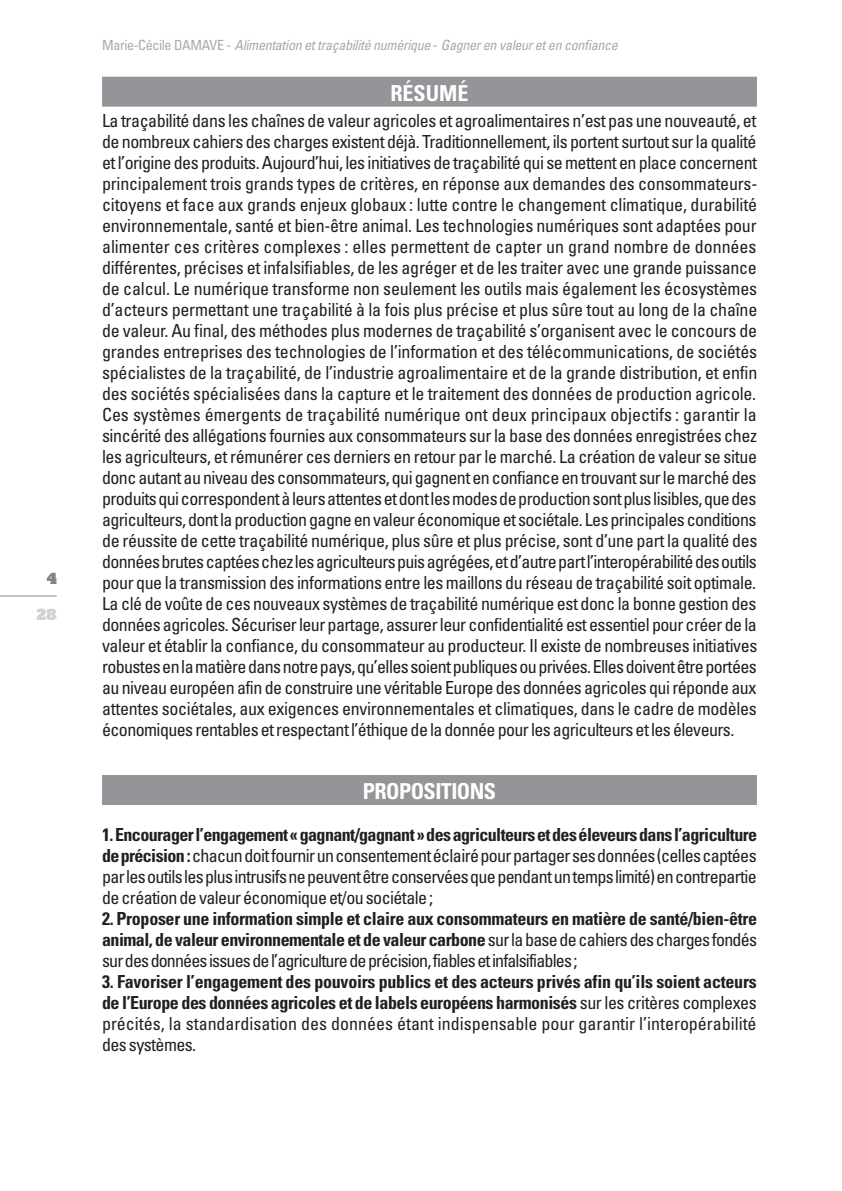
<style>
.page{position:relative;width:842px;height:1191px;background:#fff}
.page>*{position:absolute;margin:0;border:0;box-sizing:border-box;transform-origin:0 0}
.t1{font:700 condensed 22px "Univers LT Std";letter-spacing:-.025em;color:#fff}
.t2{font:condensed 18px/21px "Univers LT Std";letter-spacing:-.03em;color:#231f20;text-align:justify}
.t3{font:700 condensed 18px/21px "Univers LT Std";letter-spacing:-.025em;color:#231f20;text-align:justify}
.t4{font:900 16px "Stag";color:#d1d2d4}
.t5{font:900 16px "Stag";color:#808285}
.t6{font:italic condensed 14px "Univers LT Std";letter-spacing:-.025em;color:#a8a9ad}
.s1{font-style:normal}
.s2{font-weight:700}
.s3{font-weight:400}
</style>
<div class="page">
<div style="left:102px;top:77px;width:655px;height:30px;background:#939598"></div>
<div style="left:102px;top:775px;width:655px;height:30px;background:#939598"></div>
<hr style="left:0;top:595px;width:57px;height:1px;background:#808285">
<p class="t5" style="left:47px;top:569px;width:11px">4</p>
<p class="t4" style="left:37px;top:604px;width:21px">28</p>
<p class="t6" style="left:102px;top:36px;width:517px"><span class="s1">Marie-Cécile DAMAVE -</span> Alimentation et traçabilité numérique <span class="s1">-</span> Gagner en valeur et en confiance</p>
<p class="t1" style="left:390px;top:80px;width:80px">RÉSUMÉ</p>
<p class="t2" style="left:102px;top:110px;width:657px">La traçabilité dans les chaînes de valeur agricoles et agroalimentaires n’est pas une nouveauté, et de nombreux cahiers des charges existent déjà. Traditionnellement, ils portent surtout sur la qualité et l’origine des produits. Aujourd’hui, les initiatives de traçabilité qui se mettent en place concernent principalement trois grands types de critères, en réponse aux demandes des consommateurs&shy;citoyens et face aux grands enjeux globaux : lutte contre le changement climatique, durabilité environnementale, santé et bien-être animal. Les technologies numériques sont adaptées pour alimenter ces critères complexes : elles permettent de capter un grand nombre de données différentes, précises et infalsifiables, de les agréger et de les traiter avec une grande puissance de calcul. Le numérique transforme non seulement les outils mais également les écosystèmes d’acteurs permettant une traçabilité à la fois plus précise et plus sûre tout au long de la chaîne de valeur. Au final, des méthodes plus modernes de traçabilité s’organisent avec le concours de grandes entreprises des technologies de l’information et des télécommunications, de sociétés spécialistes de la traçabilité, de l’industrie agroalimentaire et de la grande distribution, et enfin des sociétés spécialisées dans la capture et le traitement des données de production agricole.<br>Ces systèmes émergents de traçabilité numérique ont deux principaux objectifs : garantir la sincérité des allégations fournies aux consommateurs sur la base des données enregistrées chez les agriculteurs, et rémunérer ces derniers en retour par le marché. La création de valeur se situe donc autant au niveau des consommateurs, qui gagnent en confiance en trouvant sur le marché des produits qui correspondent à leurs attentes et dont les modes de production sont plus lisibles, que des agriculteurs, dont la production gagne en valeur économique et sociétale. Les principales conditions de réussite de cette traçabilité numérique, plus sûre et plus précise, sont d’une part la qualité des données brutes captées chez les agriculteurs puis agrégées, et d’autre part l’interopérabilité des outils pour que la transmission des informations entre les maillons du réseau de traçabilité soit optimale.<br>La clé de voûte de ces nouveaux systèmes de traçabilité numérique est donc la bonne gestion des données agricoles. Sécuriser leur partage, assurer leur confidentialité est essentiel pour créer de la valeur et établir la confiance, du consommateur au producteur. Il existe de nombreuses initiatives robustes en la matière dans notre pays, qu’elles soient publiques ou privées. Elles doivent être portées au niveau européen afin de construire une véritable Europe des données agricoles qui réponde aux attentes sociétales, aux exigences environnementales et climatiques, dans le cadre de modèles économiques rentables et respectant l’éthique de la donnée pour les agriculteurs et les éleveurs.</p>
<p class="t1" style="left:363px;top:778px;width:135px">PROPOSITIONS</p>
<p class="t2" style="left:102px;top:824px;width:657px"><span class="s2">1. Encourager l’engagement «gagnant/gagnant» des agriculteurs et des éleveurs dans l’agriculture de précision:</span> chacun doit fournir un consentement éclairé pour partager ses données (celles captées par les outils les plus intrusifs ne peuvent être conservées que pendant un temps limité) en contrepartie de création de valeur économique et/ou sociétale ;</p>
<p class="t3" style="left:102px;top:908px;width:656px">2. Proposer une information simple et claire aux consommateurs en matière de santé/bien-être animal, de valeur environnementale et de valeur carbone<span class="s3">sur la base de cahiers des charges fondés sur des données issues de l’agriculture de précision, fiables et infalsifiables ;</span></p>
<p class="t3" style="left:102px;top:971px;width:656px">3. Favoriser l’engagement des pouvoirs publics et des acteurs privés afin qu’ils soient acteurs de l’Europe des données agricoles et de labels européens harmonisés <span class="s3">sur les critères complexes précités, la standardisation des données étant indispensable pour garantir l’interopérabilité des systèmes.</span></p>
</div>
